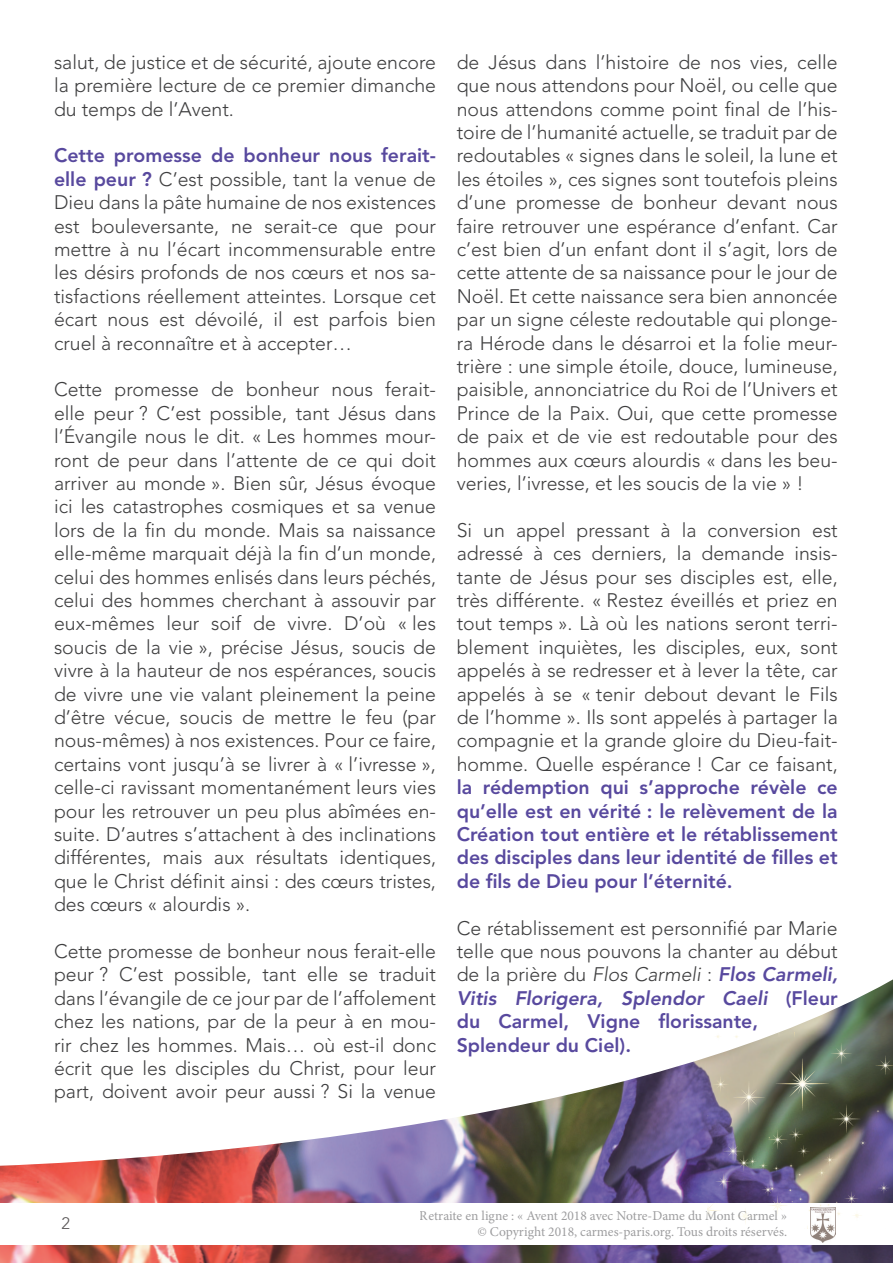
<style>
.page{position:relative;width:893px;height:1263px;background:#fff}
.page>*{position:absolute;margin:0;border:0;box-sizing:border-box;transform-origin:0 0}
.t1{font:300 19.5px/23.4px "Avenir LT Std";color:#3e3e3f;text-align:justify}
.t2{font:800 19.5px/23.4px "Avenir LT Std";color:#58499e;text-align:justify}
.t3{font:300 16.5px "Avenir LT Std";color:#231f20}
.t4{font:13.5px/16.2px "Minion Pro";letter-spacing:-.005em;color:#5c5c5f;text-align:right}
.s1{font-weight:800;color:#58499e}
.s2{font-style:italic}
.s3{font-weight:800;font-style:italic;color:#58499e}
</style>
<div class="page">
<img style="left:0;top:979px;width:893px;height:284px">
<div style="left:0;top:1204px;width:893px;height:41px;background:#fff"></div>
<img style="left:810px;top:1228px;width:25px;height:15px">
<img style="left:707px;top:1032px;width:186px;height:196px">
<p class="t1" style="left:54px;top:50px;width:384px">salut, de justice et de sécurité, ajoute encore la première lecture de ce premier dimanche du temps de l’Avent.</p>
<p class="t1" style="left:54px;top:144px;width:384px"><span class="s1">Cette promesse de bonheur nous ferait&shy;elle peur ?</span> C’est possible, tant la venue de Dieu dans la pâte humaine de nos existences est bouleversante, ne serait-ce que pour mettre à nu l’écart incommensurable entre les désirs profonds de nos cœurs et nos sa&shy;tisfactions réellement atteintes. Lorsque cet écart nous est dévoilé, il est parfois bien cruel à reconnaître et à accepter…</p>
<p class="t1" style="left:54px;top:378px;width:384px">Cette promesse de bonheur nous ferait&shy;elle peur ? C’est possible, tant Jésus dans l’Évangile nous le dit. « Les hommes mour&shy;ront de peur dans l’attente de ce qui doit arriver au monde ». Bien sûr, Jésus évoque ici les catastrophes cosmiques et sa venue lors de la fin du monde. Mais sa naissance elle-même marquait déjà la fin d’un monde, celui des hommes enlisés dans leurs péchés, celui des hommes cherchant à assouvir par eux-mêmes leur soif de vivre. D’où « les soucis de la vie », précise Jésus, soucis de vivre à la hauteur de nos espérances, soucis de vivre une vie valant pleinement la peine d’être vécue, soucis de mettre le feu (par nous-mêmes) à nos existences. Pour ce faire, certains vont jusqu’à se livrer à « l’ivresse », celle-ci ravissant momentanément leurs vies pour les retrouver un peu plus abîmées en&shy;suite. D’autres s’attachent à des inclinations différentes, mais aux résultats identiques, que le Christ définit ainsi : des cœurs tristes, des cœurs « alourdis ».</p>
<p class="t1" style="left:54px;top:940px;width:384px">Cette promesse de bonheur nous ferait-elle peur ? C’est possible, tant elle se traduit dans l’évangile de ce jour par de l’affolement chez les nations, par de la peur à en mou&shy;rir chez les hommes. Mais… où est-il donc écrit que les disciples du Christ, pour leur part, doivent avoir peur aussi ? Si la venue</p>
<p class="t1" style="left:457px;top:50px;width:383px">de Jésus dans l’histoire de nos vies, celle que nous attendons pour Noël, ou celle que nous attendons comme point final de l’his&shy;toire de l’humanité actuelle, se traduit par de redoutables « signes dans le soleil, la lune et les étoiles », ces signes sont toutefois pleins d’une promesse de bonheur devant nous faire retrouver une espérance d’enfant. Car c’est bien d’un enfant dont il s’agit, lors de cette attente de sa naissance pour le jour de Noël. Et cette naissance sera bien annoncée par un signe céleste redoutable qui plonge&shy;ra Hérode dans le désarroi et la folie meur&shy;trière : une simple étoile, douce, lumineuse, paisible, annonciatrice du Roi de l’Univers et Prince de la Paix. Oui, que cette promesse de paix et de vie est redoutable pour des hommes aux cœurs alourdis « dans les beu&shy;veries, l’ivresse, et les soucis de la vie » !</p>
<p class="t1" style="left:457px;top:518px;width:383px">Si un appel pressant à la conversion est adressé à ces derniers, la demande insis&shy;tante de Jésus pour ses disciples est, elle, très différente. « Restez éveillés et priez en tout temps ». Là où les nations seront terri&shy;blement inquiètes, les disciples, eux, sont appelés à se redresser et à lever la tête, car appelés à se « tenir debout devant le Fils de l’homme ». Ils sont appelés à partager la compagnie et la grande gloire du Dieu-fait&shy;homme. Quelle espérance ! Car ce faisant,</p>
<p class="t2" style="left:457px;top:776px;width:383px">la rédemption qui s’approche révèle ce qu’elle est en vérité : le relèvement de la Création tout entière et le rétablissement des disciples dans leur identité de filles et de fils de Dieu pour l’éternité.</p>
<p class="t1" style="left:457px;top:916px;width:383px;text-align:left">Ce rétablissement est personnifié par Marie telle que nous pouvons la chanter au début de la prière du <span class="s2">Flos Carmeli</span> : <span class="s3">Flos Carmeli, Vitis Florigera, Splendor Caeli</span> <span class="s1">(Fleur du Carmel, Vigne florissante, Splendeur du Ciel).</span></p>
<p class="t3" style="left:61px;top:1214px;width:10px">2</p>
<p class="t4" style="left:420px;top:1207px;width:369px">Retraite en ligne : « Avent 2018 avec Notre-Dame du Mont Carmel » © Copyright 2018, carmes-paris.org. Tous droits réservés.</p>
</div>
